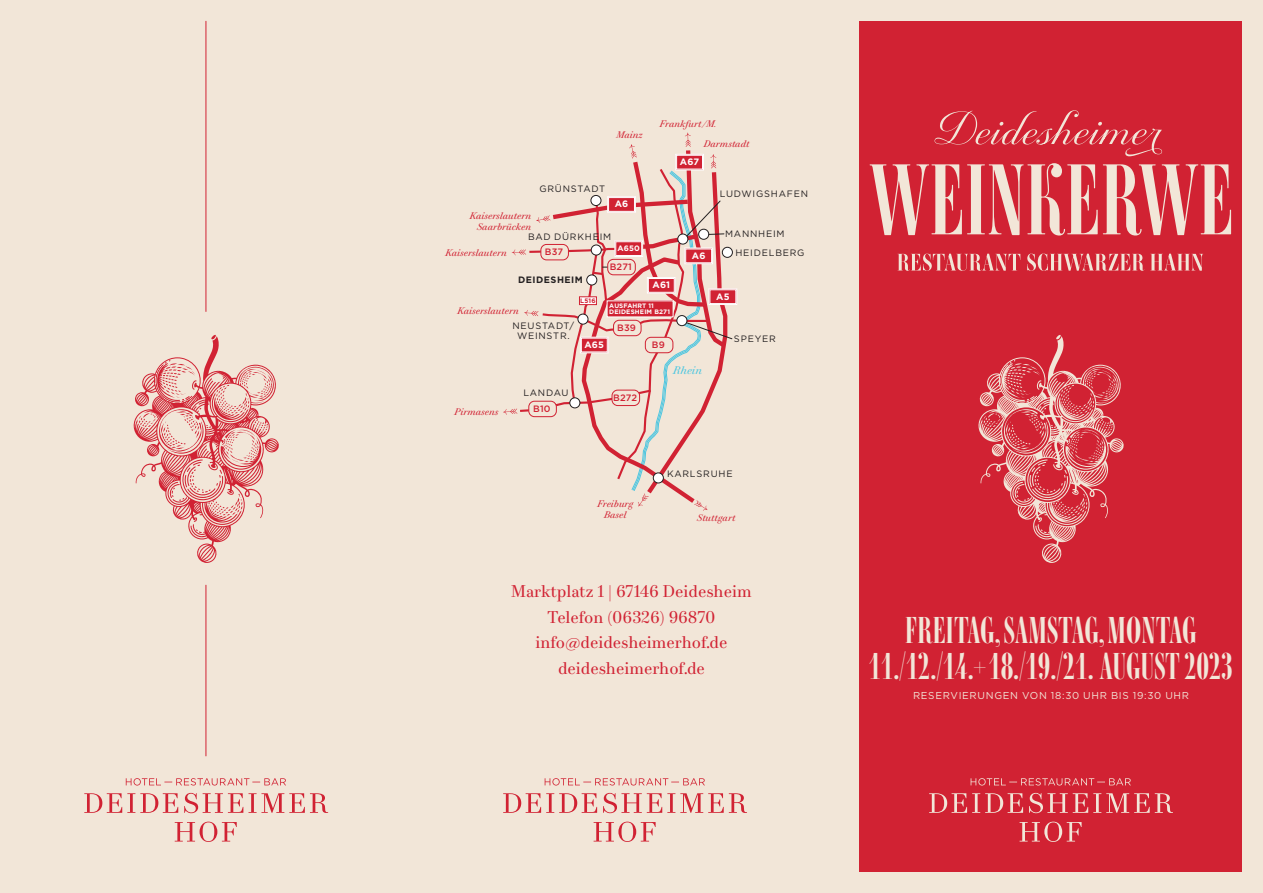
<style>
.page{position:relative;width:1263px;height:893px;background:#f2e6d8}
.page>*{position:absolute;margin:0;border:0;box-sizing:border-box;transform-origin:0 0}
.t1{font:700 36.9px/36.9px "Ambroise Std Francois";letter-spacing:.005em;color:#f2e6d8;text-align:center}
.t2{font:16.5px/25.5px "Trianon Text";color:#d12233;text-align:center}
.t3{font:italic 10.65px "Trianon Text";letter-spacing:.005em;color:#4cc6e0}
.t4{font:10.05px "Gotham";letter-spacing:.07em;color:#f2e6d8}
.t5{font:italic 9.3px/10.6px "Trianon Text";letter-spacing:.005em;color:#d12233;text-align:right}
.t6{font:9.3px/18.9px "Gotham";letter-spacing:.085em;color:#231f20}
.t7{font:500 9.3px "Gotham";letter-spacing:.02em;color:#d12233}
.t8{font:700 9.3px "Gotham";letter-spacing:.02em;color:#fff}
.t9{font:700 9.3px "Gotham";letter-spacing:.055em;color:#231f20}
.t10{font:700 7.8px "Gotham";color:#fff}
.t11{font:700 6.45px/6.4px "Gotham";letter-spacing:.02em;color:#fff}
.t12{font:700 6.45px "Gotham";color:#d12233}
.s1{font-family:"Trianon Display";font-weight:300}
</style>
<div class="page">
<div style="left:859px;top:21px;width:383px;height:851px;background:#d12233"></div>
<svg style="left:1019px;top:822px;width:62px;height:20px"></svg>
<svg style="left:929px;top:793px;width:244px;height:20px"></svg>
<svg style="left:970px;top:778px;width:161px;height:7px"></svg>
<svg style="left:175px;top:822px;width:62px;height:20px"></svg>
<svg style="left:84px;top:793px;width:244px;height:20px"></svg>
<svg style="left:126px;top:778px;width:160px;height:7px"></svg>
<svg style="left:594px;top:822px;width:62px;height:20px"></svg>
<svg style="left:503px;top:793px;width:244px;height:20px"></svg>
<svg style="left:545px;top:778px;width:160px;height:7px"></svg>
<svg style="left:503px;top:133px;width:234px;height:378px"></svg>
<svg style="left:978px;top:335px;width:146px;height:228px"></svg>
<svg style="left:133px;top:334px;width:146px;height:229px"></svg>
<hr style="left:206px;top:21px;width:1px;height:290px;background:#d12233">
<hr style="left:206px;top:585px;width:1px;height:171px;background:#d12233">
<svg style="left:897px;top:254px;width:306px;height:17px"></svg>
<svg style="left:870px;top:163px;width:361px;height:73px"></svg>
<svg style="left:934px;top:110px;width:228px;height:46px"></svg>
<p class="t5" style="left:617px;top:129px;width:27px">Mainz</p>
<p class="t6" style="left:539px;top:179px;width:67px">GRÜNSTADT</p>
<p class="t6" style="left:528px;top:227px;width:85px">BAD DÜRKHEIM</p>
<p class="t8" style="left:615px;top:198px;width:15px">A6</p>
<p class="t5" style="left:470px;top:210px;width:63px">Kaiserslautern<br>Saarbrücken</p>
<p class="t5" style="left:445px;top:246px;width:63px">Kaiserslautern</p>
<p class="t7" style="left:545px;top:246px;width:20px">B37</p>
<p class="t9" style="left:518px;top:274px;width:66px">DEIDESHEIM</p>
<p class="t10" style="left:617px;top:243px;width:24px">A650</p>
<p class="t7" style="left:610px;top:261px;width:24px">B271</p>
<p class="t5" style="left:660px;top:118px;width:58px">Frankfurt/M.</p>
<p class="t5" style="left:704px;top:138px;width:47px">Darmstadt</p>
<p class="t8" style="left:680px;top:156px;width:21px">A67</p>
<p class="t8" style="left:652px;top:279px;width:19px">A61</p>
<p class="t8" style="left:692px;top:249px;width:15px">A6</p>
<p class="t6" style="left:720px;top:184px;width:90px">LUDWIGSHAFEN</p>
<p class="t6" style="left:735px;top:224px;width:71px;text-indent:-10px">MANNHEIM<br>HEIDELBERG</p>
<p class="t5" style="left:457px;top:305px;width:63px">Kaiserslautern</p>
<p class="t12" style="left:580px;top:296px;width:17px">L516</p>
<p class="t11" style="left:609px;top:302px;width:62px">AUSFAHRT 11<br>DEIDESHEIM B271</p>
<p class="t6" style="left:512px;top:321px;width:63px;line-height:9.3px;text-align:center">NEUSTADT/<br>WEINSTR.</p>
<p class="t7" style="left:617px;top:322px;width:20px">B39</p>
<p class="t5" style="left:455px;top:406px;width:45px">Pirmasens</p>
<p class="t6" style="left:523px;top:383px;width:47px">LANDAU</p>
<p class="t7" style="left:533px;top:403px;width:19px">B10</p>
<p class="t8" style="left:584px;top:339px;width:21px">A65</p>
<p class="t7" style="left:613px;top:391px;width:26px">B272</p>
<p class="t7" style="left:652px;top:339px;width:14px">B9</p>
<p class="t3" style="left:673px;top:361px;width:30px">Rhein</p>
<p class="t8" style="left:716px;top:290px;width:15px">A5</p>
<p class="t6" style="left:734px;top:329px;width:43px">SPEYER</p>
<p class="t5" style="left:597px;top:498px;width:37px;text-align:center">Freiburg<br>Basel</p>
<p class="t6" style="left:667px;top:464px;width:67px">KARLSRUHE</p>
<p class="t5" style="left:697px;top:512px;width:40px">Stuttgart</p>
<h2 class="t2" style="left:511px;top:578px;width:242px">Marktplatz 1 | 67146 Deidesheim<br>Telefon (06326) 96870 info@deidesheimerhof.de deidesheimerhof.de</h2>
<h1 class="t1" style="left:869px;top:612px;width:366px">FREITAG, SAMSTAG, MONTAG<br>11./12./14. <span class="s1">+</span> 18./19./21. AUGUST 2023</h1>
<p class="t4" style="left:913px;top:689px;width:278px">RESERVIERUNGEN VON 18:30 UHR BIS 19:30 UHR</p>
</div>
